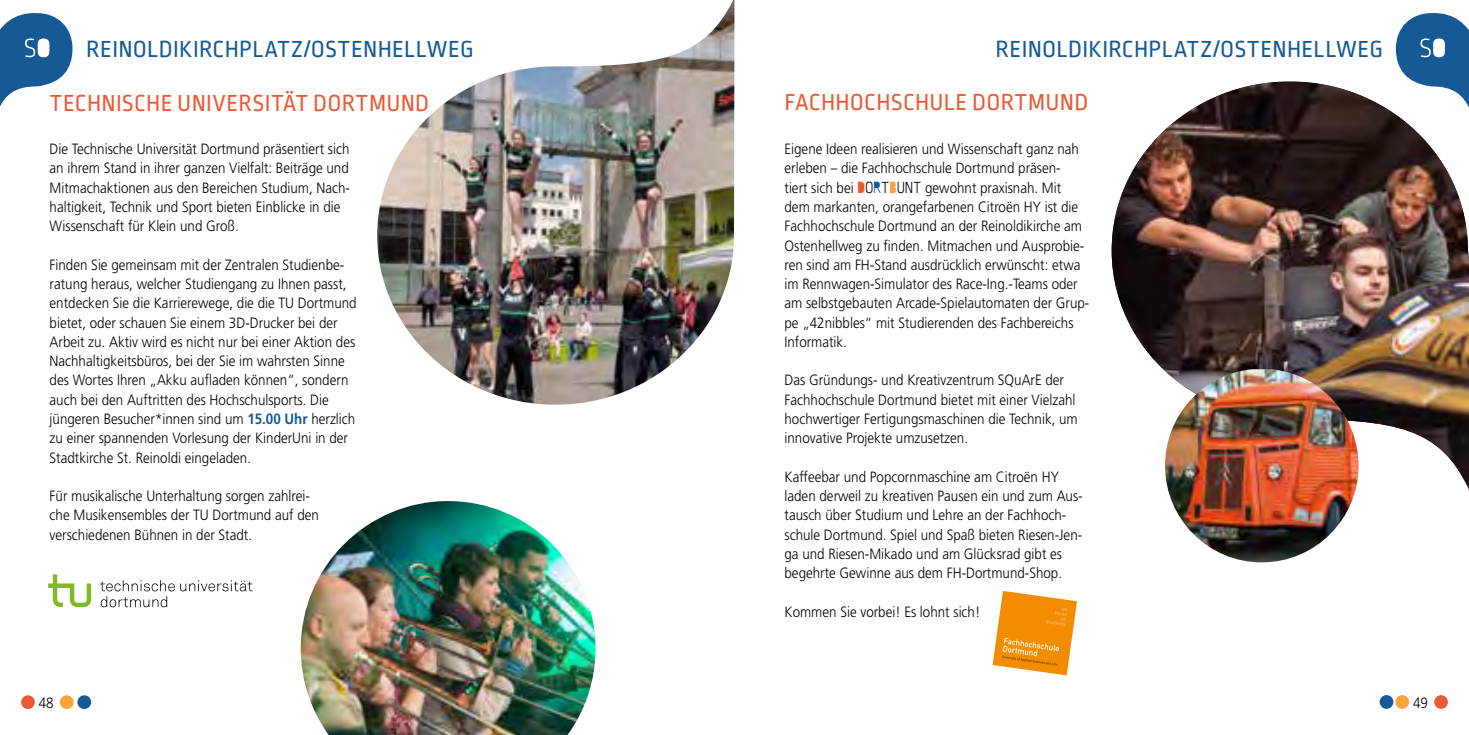
<style>
.page{position:relative;width:1469px;height:735px;background:#fff}
.page>*{position:absolute;margin:0;border:0;box-sizing:border-box;transform-origin:0 0}
.t1{font:24.5px "Ropa Mix Pro";letter-spacing:.01em;color:#155a94}
.t2{font:24.5px "Ropa Mix Pro";letter-spacing:.01em;color:#eb5a35}
.t3{font:24.32px "Ropa Mix Pro";letter-spacing:.01em;color:#eb5a35}
.t4{font:300 14.88px/19.2px "Frutiger LT Pro";color:#000;scale:.9 1}
.s1{font-weight:700;color:#155a94}
.s2{font-family:"DORTBUNT Light";font-weight:400;color:#eb5a35}
.s3{font-family:"DORTBUNT Light";font-weight:400}
.s4{font-family:"DORTBUNT Light";font-weight:400;color:#155a94}
.s5{font-family:"DORTBUNT Light";font-weight:400;color:#f6a145}
</style>
<div class="page">
<div style="left:1379px;top:694px;width:14px;height:14px;background:#155a94;border-radius:50%"></div>
<div style="left:1395px;top:694px;width:13px;height:14px;background:#f7a439;border-radius:50%"></div>
<div style="left:1434px;top:694px;width:13px;height:14px;background:#eb5a35;border-radius:50%"></div>
<div style="left:21px;top:695px;width:14px;height:13px;background:#eb5a35;border-radius:50%"></div>
<div style="left:60px;top:695px;width:14px;height:13px;background:#f7a439;border-radius:50%"></div>
<div style="left:77px;top:694px;width:14px;height:14px;background:#155a94;border-radius:50%"></div>
<img style="left:377px;top:0;width:357px;height:404px">
<svg style="left:48px;top:574px;width:43px;height:32px"></svg>
<svg style="left:100px;top:580px;width:152px;height:27px"></svg>
<img style="left:301px;top:501px;width:294px;height:233px">
<svg style="left:992px;top:590px;width:85px;height:85px"></svg>
<img style="left:1111px;top:82px;width:357px;height:405px">
<img style="left:1165px;top:369px;width:193px;height:193px">
<svg style="left:0;top:13px;width:73px;height:94px"></svg>
<svg style="left:1395px;top:13px;width:73px;height:124px"></svg>
<h1 class="t1" style="left:86px;top:36px;width:389px">REINOLDIKIRCHPLATZ/OSTENHELLWEG</h1>
<h1 class="t2" style="left:49px;top:90px;width:381px">TECHNISCHE UNIVERSITÄT DORTMUND</h1>
<p class="t4" style="left:50px;top:139px;width:335px">Die Technische Universität Dortmund präsentiert sich an ihrem Stand in ihrer ganzen Vielfalt: Beiträge und Mitmachaktionen aus den Bereichen Studium, Nach&shy;haltigkeit, Technik und Sport bieten Einblicke in die Wissenschaft für Klein und Groß.</p>
<p class="t4" style="left:50px;top:255px;width:343px">Finden Sie gemeinsam mit der Zentralen Studienbe&shy;ratung heraus, welcher Studiengang zu Ihnen passt, entdecken Sie die Karrierewege, die die TU Dortmund bietet, oder schauen Sie einem 3D-Drucker bei der Arbeit zu. Aktiv wird es nicht nur bei einer Aktion des Nachhaltigkeitsbüros, bei der Sie im wahrsten Sinne des Wortes Ihren „Akku aufladen können“, sondern auch bei den Auftritten des Hochschulsports. Die jüngeren Besucher*innen sind um <span class="s1">15.00 Uhr</span> herzlich zu einer spannenden Vorlesung der KinderUni in der Stadtkirche St. Reinoldi eingeladen.</p>
<p class="t4" style="left:50px;top:486px;width:301px">Für musikalische Unterhaltung sorgen zahlrei&shy;che Musikensembles der TU Dortmund auf den verschiedenen Bühnen in der Stadt.</p>
<h1 class="t1" style="left:995px;top:36px;width:389px">REINOLDIKIRCHPLATZ/OSTENHELLWEG</h1>
<h2 class="t3" style="left:784px;top:89px;width:305px">FACHHOCHSCHULE DORTMUND</h2>
<p class="t4" style="left:784px;top:139px;width:340px">Eigene Ideen realisieren und Wissenschaft ganz nah erleben – die Fachhochschule Dortmund präsen-<br>tiert sich bei <span class="s2">D</span><span class="s3">O</span><span class="s4">R</span><span class="s3">T</span><span class="s5">B</span><span class="s3">UNT</span> gewohnt praxisnah. Mit dem markanten, orangefarbenen Citroën HY ist die Fachhochschule Dortmund an der Reinoldikirche am Ostenhellweg zu finden. Mitmachen und Ausprobie&shy;ren sind am FH-Stand ausdrücklich erwünscht: etwa im Rennwagen-Simulator des Race-Ing.-Teams oder am selbstgebauten Arcade-Spielautomaten der Grup&shy;pe „42nibbles“ mit Studierenden des Fachbereichs Informatik.</p>
<p class="t4" style="left:784px;top:370px;width:327px">Das Gründungs- und Kreativzentrum SQuArE der Fachhochschule Dortmund bietet mit einer Vielzahl hochwertiger Fertigungsmaschinen die Technik, um innovative Projekte umzusetzen.</p>
<p class="t4" style="left:784px;top:467px;width:333px">Kaffeebar und Popcornmaschine am Citroën HY laden derweil zu kreativen Pausen ein und zum Aus&shy;tausch über Studium und Lehre an der Fachhoch&shy;schule Dortmund. Spiel und Spaß bieten Riesen-Jen&shy;ga und Riesen-Mikado und am Glücksrad gibt es begehrte Gewinne aus dem FH-Dortmund-Shop.</p>
<p class="t4" style="left:784px;top:601px;width:219px">Kommen Sie vorbei! Es lohnt sich!</p>
<p class="t4" style="left:39px;top:693px;width:18px">48</p>
<p class="t4" style="left:1412px;top:693px;width:18px">49</p>
</div>
